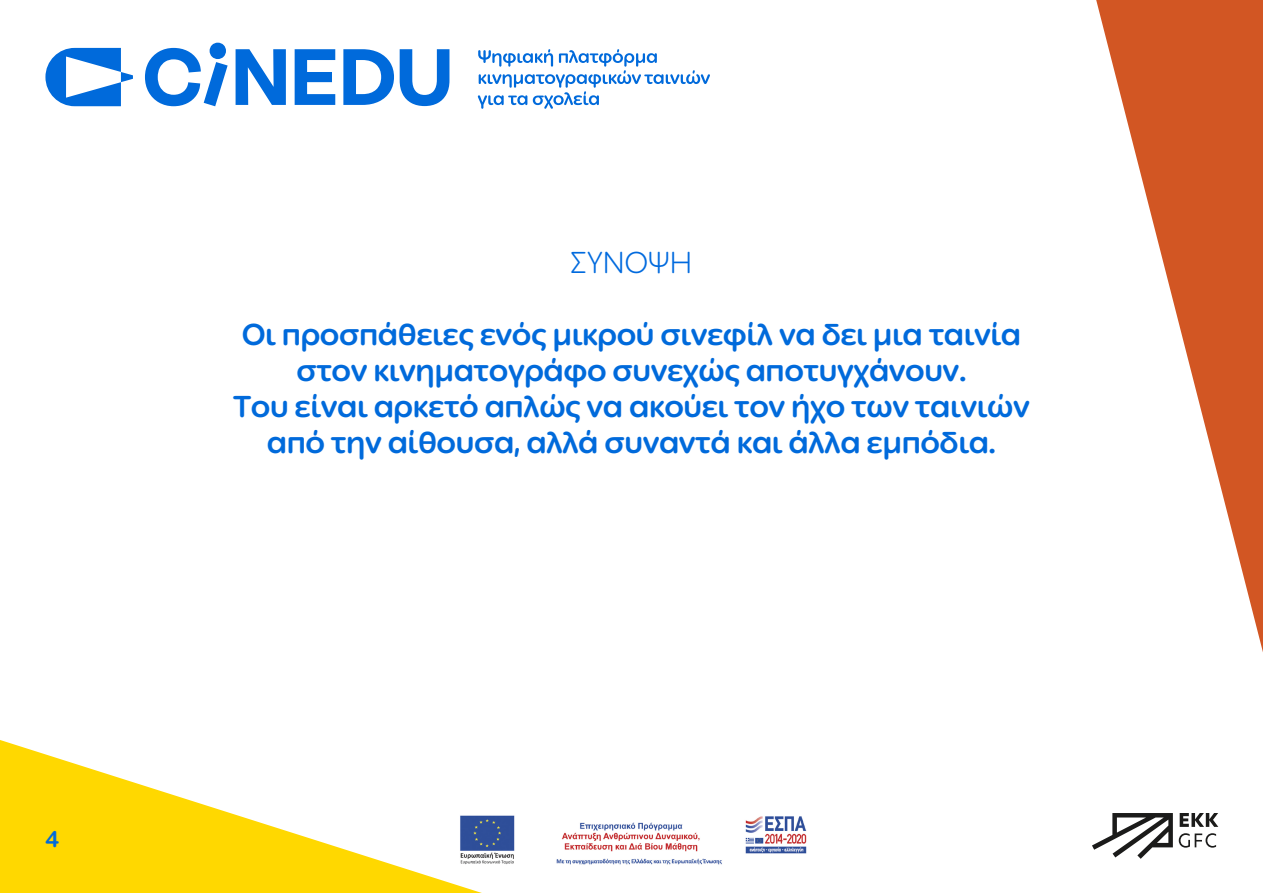
<style>
.page{position:relative;width:1263px;height:893px;background:#fff}
.page>*{position:absolute;margin:0;border:0;box-sizing:border-box;transform-origin:0 0}
.t1{font:700 30px/36px "Ping Round LCG";letter-spacing:-.015em;color:#006adb;text-align:center}
.t2{font:300 30px "Ping Round LCG";letter-spacing:-.01em;color:#006ade}
.t3{font:700 22.5px "Ping Round LCG";color:#006adb}
</style>
<div class="page">
<svg style="left:0;top:740px;width:482px;height:153px;fill:#ffd800"></svg>
<svg style="left:1096px;top:0;width:167px;height:652px"></svg>
<svg style="left:45px;top:48px;width:88px;height:58px"></svg>
<svg style="left:145px;top:43px;width:83px;height:63px"></svg>
<svg style="left:236px;top:49px;width:50px;height:56px"></svg>
<svg style="left:295px;top:49px;width:40px;height:56px"></svg>
<svg style="left:343px;top:49px;width:51px;height:56px"></svg>
<svg style="left:400px;top:49px;width:49px;height:57px"></svg>
<svg style="left:478px;top:49px;width:232px;height:60px"></svg>
<svg style="left:1092px;top:813px;width:81px;height:46px"></svg>
<svg style="left:1180px;top:813px;width:38px;height:14px"></svg>
<svg style="left:1179px;top:833px;width:37px;height:15px"></svg>
<img style="left:457px;top:814px;width:350px;height:52px">
<p class="t3" style="left:45px;top:822px;width:16px">4</p>
<p class="t2" style="left:570px;top:241px;width:123px">ΣΥΝΟΨΗ</p>
<p class="t1" style="left:233px;top:315px;width:798px">Οι προσπάθειες ενός μικρού σινεφίλ να δει μια ταινία στον κινηματογράφο συνεχώς αποτυγχάνουν.<br>Του είναι αρκετό απλώς να ακούει τον ήχο των ταινιών από την αίθουσα, αλλά συναντά και άλλα εμπόδια.</p>
</div>
